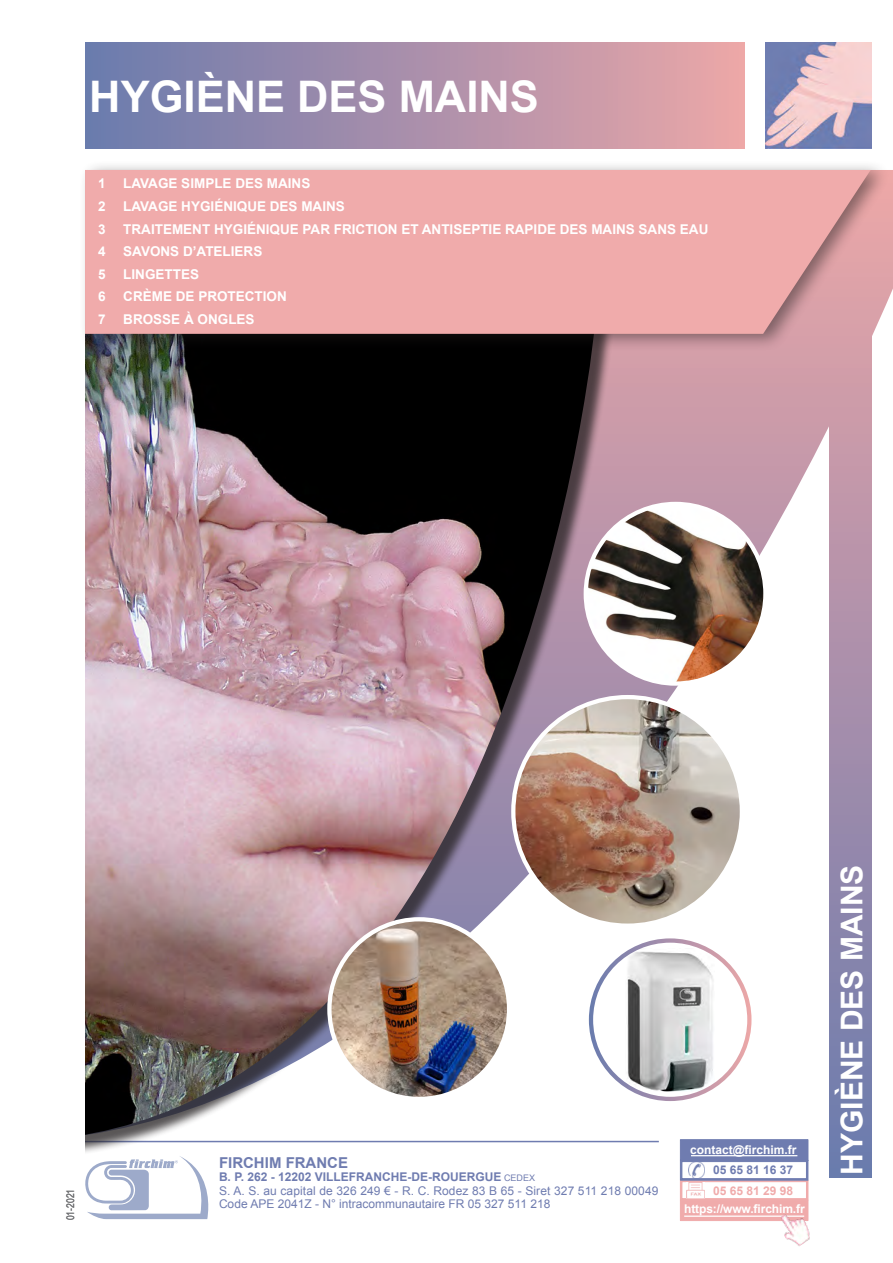
<style>
.page{position:relative;width:893px;height:1263px;background:#fff}
.page>*{position:absolute;margin:0;border:0;box-sizing:border-box;transform-origin:0 0}
.Grand_chapitre{font:700 43.5px "Arial";color:#fff}
.t1{font:700 30px "Arial";color:#fff}
.t2{font:700 15px "Arial";color:#6f7cb0}
.chapo_bleu{font:700 13.5px "Arial";color:#fff}
.tableau_sommaire_cha{font:700 13.5px "Arial";color:#fff}
.Paragraph_Style21{font:700 13.5px "Arial";color:#fff}
.Paragraph_Style20{font:700 13.5px "Arial";color:#fff}
.t3{font:12px/13.2px "Arial";color:#6f7cb0}
.t4{font:700 12px "Arial";letter-spacing:-.005em;color:#fff}
.t5{font:700 12px "Arial";color:#6f7cb0}
.t6{font:700 12px "Arial";color:#f0abab}
.t7{font:10.5px "Arial Narrow";color:#6c6d70}
.s1{font-weight:700}
.s2{font-size:9px}
</style>
<div class="page">
<div style="left:85px;top:43px;width:659px;height:106px;background:linear-gradient(to right,#697aae,#eba6a8)"></div>
<svg style="left:680px;top:1160px;width:128px;height:40px"></svg>
<div style="left:680px;top:1200px;width:128px;height:20px;background:#f0abab"></div>
<hr style="left:684px;top:1215px;width:120px;height:2px;background:#fff">
<div style="left:680px;top:1140px;width:128px;height:20px;background:#6f7cb0"></div>
<hr style="left:691px;top:1155px;width:106px;height:1px;background:#fff">
<svg style="left:85px;top:1160px;width:123px;height:59px"></svg>
<hr style="left:85px;top:1141px;width:574px;height:1px;background:#6f7cb0">
<img style="left:774px;top:1207px;width:36px;height:39px">
<div style="left:829px;top:170px;width:43px;height:1008px;background:#6b7cad"></div>
<svg style="left:615px;top:170px;width:278px;height:971px"></svg>
<div style="left:3px;top:315px;width:612px;height:845px;background:#231f20;opacity:.75"></div>
<img style="left:85px;top:352px;width:511px;height:791px">
<div style="left:0;top:149px;width:85px;height:1020px;background:#fff"></div>
<img style="left:765px;top:43px;width:107px;height:106px">
<div style="left:78px;top:159px;width:812px;height:193px;background:#231f20;opacity:.5"></div>
<svg style="left:85px;top:170px;width:786px;height:164px;background:#eda9a9"></svg>
<img style="left:586px;top:504px;width:179px;height:179px;border-radius:90px">
<div style="left:584px;top:502px;width:183px;height:184px;border:4px solid #fff;border-radius:50%"></div>
<img style="left:329px;top:919px;width:179px;height:180px">
<div style="left:327px;top:917px;width:184px;height:184px;border:4px solid #fff;border-radius:50%"></div>
<img style="left:625px;top:948px;width:90px;height:143px">
<div style="left:589px;top:938px;width:162px;height:163px;border:4px solid #fff;border-radius:50%"></div>
<img style="left:513px;top:697px;width:228px;height:229px">
<p class="Grand_chapitre" style="left:89px;top:68px;width:451px">HYGIÈNE DES MAINS</p>
<p class="Paragraph_Style21" style="left:98px;top:175px;width:9px">1</p>
<p class="chapo_bleu" style="left:123px;top:175px;width:189px">LAVAGE SIMPLE DES MAINS</p>
<p class="Paragraph_Style21" style="left:98px;top:197px;width:9px">2</p>
<p class="chapo_bleu" style="left:123px;top:197px;width:223px">LAVAGE HYGIÉNIQUE DES MAINS</p>
<p class="Paragraph_Style21" style="left:98px;top:220px;width:9px">3</p>
<p class="chapo_bleu" style="left:123px;top:220px;width:587px">TRAITEMENT HYGIÉNIQUE PAR FRICTION ET ANTISEPTIE RAPIDE DES MAINS SANS EAU</p>
<p class="Paragraph_Style21" style="left:98px;top:243px;width:9px">4</p>
<p class="chapo_bleu" style="left:123px;top:243px;width:141px">SAVONS D’ATELIERS</p>
<p class="Paragraph_Style21" style="left:98px;top:265px;width:9px">5</p>
<p class="chapo_bleu" style="left:123px;top:265px;width:77px">LINGETTES</p>
<p class="Paragraph_Style21" style="left:98px;top:288px;width:9px">6</p>
<p class="chapo_bleu" style="left:123px;top:288px;width:165px">CRÈME DE PROTECTION</p>
<p class="Paragraph_Style20" style="left:98px;top:310px;width:9px">7</p>
<p class="tableau_sommaire_cha" style="left:123px;top:310px;width:133px">BROSSE À ONGLES</p>
<p class="t7" style="left:63px;top:1220px;width:33px;rotate:-90deg">01-2021</p>
<p class="t2" style="left:219px;top:1153px;width:131px">FIRCHIM FRANCE</p>
<p class="t3" style="left:219px;top:1171px;width:441px"><span class="s1">B. P. 262 - 12202 VILLEFRANCHE-DE-ROUERGUE</span> <span class="s2">CEDEX<br></span>S. A. S. au capital de 326 249 € - R. C. Rodez 83 B 65 - Siret 327 511 218 00049<br>Code APE 2041Z - N° intracommunautaire FR 05 327 511 218</p>
<p class="t4" style="left:690px;top:1142px;width:108px">contact@firchim.fr</p>
<p class="t5" style="left:713px;top:1162px;width:82px">05 65 81 16 37</p>
<p class="t6" style="left:713px;top:1183px;width:82px">05 65 81 29 98</p>
<p class="t4" style="left:684px;top:1201px;width:122px">https://www.firchim.fr</p>
<h2 class="t1" style="left:832px;top:1175px;width:312px;rotate:-90deg">HYGIÈNE DES MAINS</h2>
</div>
